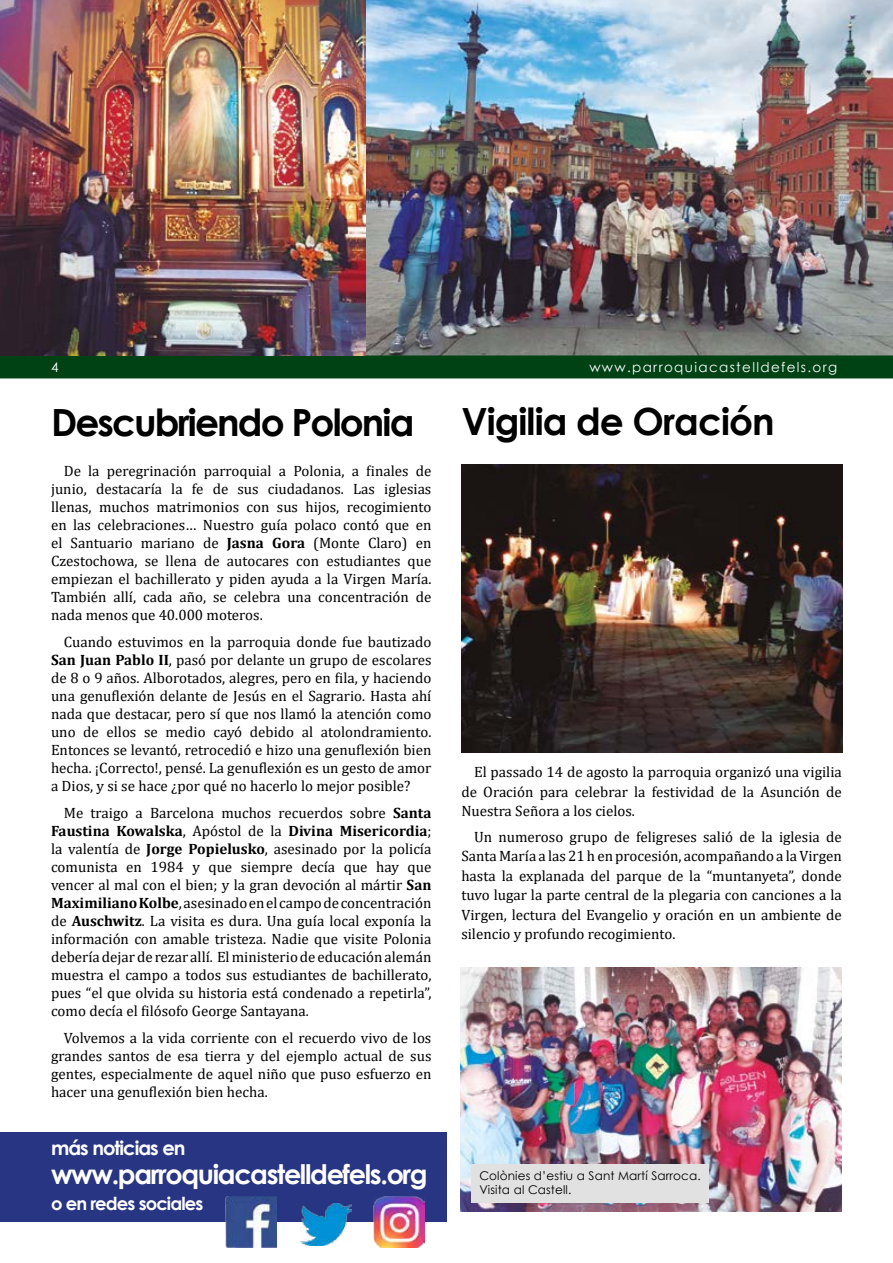
<style>
.page{position:relative;width:893px;height:1263px;background:#fff}
.page>*{position:absolute;margin:0;border:0;box-sizing:border-box;transform-origin:0 0}
.t1{font:700 37.5px "Century Gothic";letter-spacing:-.05em;color:#000}
.t2{font:700 37.5px "Century Gothic";letter-spacing:-.025em;color:#000}
.t3{font:700 27px "Century Gothic";letter-spacing:-.05em;color:#fff}
.t4{font:700 19.5px "Century Gothic";letter-spacing:-.05em;color:#fff}
.t5{font:700 18px "Century Gothic";letter-spacing:-.05em;color:#fff}
.t6{font:15px/18px "Cambria";color:#000;text-align:justify}
.t7{font:13.5px "Century Gothic";letter-spacing:.1em;color:#fff}
.t8{font:12px/14.4px "Century Gothic";letter-spacing:.01em;color:#000}
.s1{font-weight:700}
</style>
<div class="page">
<div style="left:0;top:1132px;width:446px;height:90px;background:#283583"></div>
<img style="left:366px;top:0;width:527px;height:355px">
<div style="left:0;top:355px;width:893px;height:23px;background:#004213"></div>
<img style="left:461px;top:465px;width:381px;height:287px">
<img style="left:373px;top:1196px;width:51px;height:51px">
<img style="left:300px;top:1204px;width:51px;height:42px">
<img style="left:225px;top:1196px;width:52px;height:51px">
<img style="left:0;top:0;width:366px;height:355px">
<img style="left:461px;top:967px;width:381px;height:245px">
<div style="left:471px;top:1164px;width:238px;height:39px;background:#e1e1e1"></div>
<p class="t7" style="left:51px;top:358px;width:9px">4</p>
<p class="t7" style="left:589px;top:358px;width:249px">www.parroquiacastelldefels.org</p>
<h1 class="t1" style="left:51px;top:394px;width:365px">Descubriendo Polonia</h1>
<p class="t6" style="left:51px;top:462px;width:382px;text-indent:13px">De la peregrinación parroquial a Polonia, a finales de junio, destacaría la fe de sus ciudadanos. Las iglesias llenas, muchos matrimonios con sus hijos, recogimiento en las celebraciones… Nuestro guía polaco contó que en el Santuario mariano de <span class="s1">Jasna Gora</span> (Monte Claro) en Czestochowa, se llena de autocares con estudiantes que empiezan el bachillerato y piden ayuda a la Virgen María.<br>También allí, cada año, se celebra una concentración de nada menos que 40.000 moteros.</p>
<p class="t6" style="left:51px;top:633px;width:382px;text-indent:13px">Cuando estuvimos en la parroquia donde fue bautizado <span class="s1">San Juan Pablo II</span>, pasó por delante un grupo de escolares de 8 o 9 años. Alborotados, alegres, pero en fila, y haciendo una genuflexión delante de Jesús en el Sagrario. Hasta ahí nada que destacar, pero sí que nos llamó la atención como uno de ellos se medio cayó debido al atolondramiento.<br>Entonces se levantó, retrocedió e hizo una genuflexión bien hecha. ¡Correcto!, pensé. La genuflexión es un gesto de amor a Dios, y si se hace ¿por qué no hacerlo lo mejor posible?</p>
<p class="t6" style="left:51px;top:804px;width:382px;text-indent:13px">Me traigo a Barcelona muchos recuerdos sobre <span class="s1">Santa Faustina Kowalska</span>, Apóstol de la <span class="s1">Divina Misericordia</span>; la valentía de <span class="s1">Jorge Popielusko</span>, asesinado por la policía comunista en 1984 y que siempre decía que hay que vencer al mal con el bien; y la gran devoción al mártir <span class="s1">San Maximiliano Kolbe</span>, asesinado en el campo de concentración de <span class="s1">Auschwitz</span>. La visita es dura. Una guía local exponía la información con amable tristeza. Nadie que visite Polonia debería dejar de rezar allí. El ministerio de educación alemán muestra el campo a todos sus estudiantes de bachillerato, pues “el que olvida su historia está condenado a repetirla”, como decía el filósofo George Santayana.</p>
<p class="t6" style="left:51px;top:1029px;width:382px;text-indent:13px">Volvemos a la vida corriente con el recuerdo vivo de los grandes santos de esa tierra y del ejemplo actual de sus gentes, especialmente de aquel niño que puso esfuerzo en hacer una genuflexión bien hecha.</p>
<h1 class="t2" style="left:461px;top:393px;width:315px">Vigilia de Oración</h1>
<p class="t6" style="left:461px;top:762px;width:382px;line-height:19.5px;text-indent:13px">El passado 14 de agosto la parroquia organizó una vigilia de Oración para celebrar la festividad de la Asunción de Nuestra Señora a los cielos.</p>
<p class="t6" style="left:461px;top:827px;width:382px;line-height:19.5px;text-indent:13px">Un numeroso grupo de feligreses salió de la iglesia de Santa María a las 21 h en procesión, acompañando a la Virgen hasta la explanada del parque de la “muntanyeta”, donde tuvo lugar la parte central de la plegaria con canciones a la Virgen, lectura del Evangelio y oración en un ambiente de silencio y profundo recogimiento.</p>
<h3 class="t4" style="left:51px;top:1133px;width:136px">más noticias en</h3>
<h2 class="t3" style="left:51px;top:1154px;width:378px">www.parroquiacastelldefels.org</h2>
<p class="t5" style="left:51px;top:1189px;width:154px">o en redes sociales</p>
<p class="t8" style="left:479px;top:1168px;width:223px">Colònies d’estiu a Sant Martí Sarroca.<br>Visita al Castell.</p>
</div>
